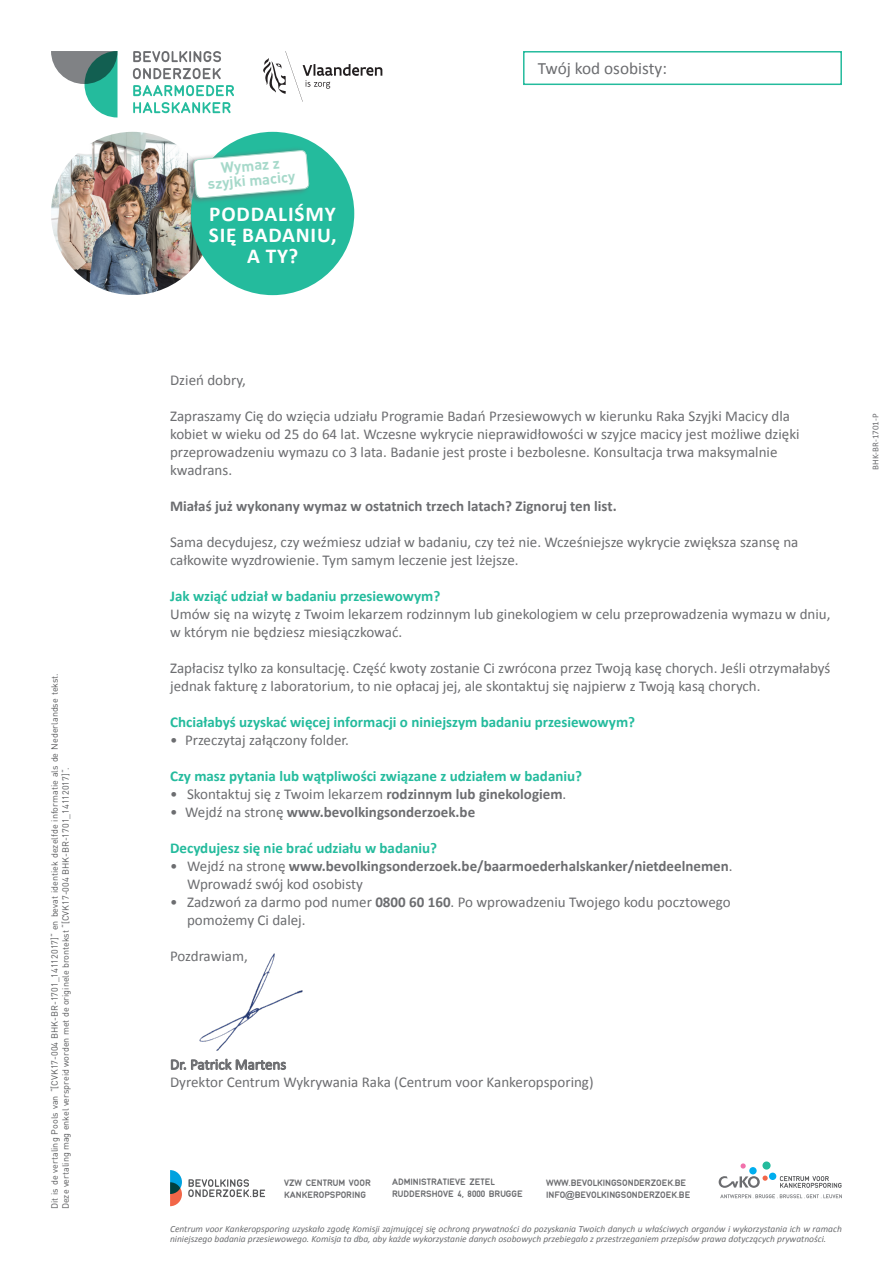
<style>
.page{position:relative;width:893px;height:1263px;background:#fff}
.page>*{position:absolute;margin:0;border:0;box-sizing:border-box;transform-origin:0 0}
.t1{font:700 21.15px/21.1px "Calibri";letter-spacing:.04em;color:#fff;text-align:center}
.body_tab_11_5{font:17.25px "Calibri";color:#6c6d70}
.body_tab{font:15px/18px "Calibri";color:#6c6d70}
.body_tab-2{font:700 15px/18px "Calibri";color:#6c6d70}
.t2{font:700 15px "Calibri";color:#24bb9d}
.t3{font:700 14.7px/14.7px "DIN";color:#a6d9ca;text-align:center}
.t4{font:9.75px "Normalise Din MN";color:#6c6d70}
.t5{font:italic 9.45px/10.5px "Calibri";color:#6c6d70}
.subtitel_groen{font:9px/10.8px "DINOT";color:#57585a}
.body_11_5{font:9px "Calibri";color:#6c6d70}
.s1{font-weight:700}
.s2{font-weight:400}
.s3{font-family:"Arial Rounded MT Bold"}
</style>
<div class="page">
<svg style="left:171px;top:1059px;width:115px;height:11px"></svg>
<svg style="left:263px;top:51px;width:119px;height:51px"></svg>
<img style="left:199px;top:953px;width:104px;height:106px">
<img style="left:51px;top:132px;width:163px;height:163px;border-radius:82px">
<svg style="left:133px;top:102px;width:98px;height:11px"></svg>
<svg style="left:133px;top:85px;width:101px;height:11px"></svg>
<svg style="left:133px;top:68px;width:88px;height:11px"></svg>
<svg style="left:133px;top:51px;width:88px;height:11px"></svg>
<svg style="left:51px;top:51px;width:66px;height:66px"></svg>
<svg style="left:720px;top:1194px;width:122px;height:4px"></svg>
<div style="left:749px;top:1167px;width:8px;height:7px;background:#00aeef;border-radius:50%"></div>
<svg style="left:741px;top:1163px;width:5px;height:5px"></svg>
<div style="left:762px;top:1161px;width:9px;height:8px;background:#24bb9d;border-radius:50%"></div>
<div style="left:769px;top:1172px;width:7px;height:8px;background:#00aeef;border-radius:50%"></div>
<svg style="left:780px;top:1176px;width:62px;height:12px"></svg>
<svg style="left:719px;top:1175px;width:49px;height:13px"></svg>
<svg style="left:170px;top:1170px;width:12px;height:36px"></svg>
<svg style="left:188px;top:1179px;width:77px;height:18px"></svg>
<div style="left:523px;top:51px;width:319px;height:34px;border:2px solid #24bb9d"></div>
<div style="left:191px;top:132px;width:163px;height:163px;background:#24bb9d;border-radius:50%"></div>
<div style="left:184px;top:146px;width:126px;height:59px;background:#6c6d70;opacity:.75"></div>
<svg style="left:193px;top:150px;width:116px;height:55px"></svg>
<p class="subtitel_groen" style="left:49px;top:1209px;width:538px;rotate:-90deg">Dit is de vertaling Pools van “[CVK17-004 BHK-BR-1701_14112017]“ en bevat identiek dezelfde informatie als de Nederlandse tekst.<br>Deze vertaling mag enkel verspreid worden met de originele brontekst “[CVK17-004 BHK-BR-1701_14112017]“.</p>
<p class="t3" style="left:206px;top:161px;width:89px;rotate:-5deg">Wymaz z szyjki macicy</p>
<p class="t1" style="left:209px;top:203px;width:129px">PODDALIŚMY<br>SIĘ BADANIU,<br>A TY?</p>
<p class="body_tab_11_5" style="left:538px;top:57px;width:131px">Twój kod osobisty:</p>
<p class="body_tab" style="left:170px;top:371px;width:77px">Dzień dobry,</p>
<p class="body_tab" style="left:170px;top:407px;width:631px">Zapraszamy Cię do wzięcia udziału Programie Badań Przesiewowych w kierunku Raka Szyjki Macicy dla kobiet w wieku od 25 do 64 lat. Wczesne wykrycie nieprawidłowości w szyjce macicy jest możliwe dzięki przeprowadzeniu wymazu co 3 lata. Badanie jest proste i bezbolesne. Konsultacja trwa maksymalnie kwadrans.</p>
<p class="body_tab-2" style="left:170px;top:497px;width:448px">Miałaś już wykonany wymaz w ostatnich trzech latach? Zignoruj ten list.</p>
<p class="body_tab" style="left:170px;top:533px;width:630px">Sama decydujesz, czy weźmiesz udział w badaniu, czy też nie. Wcześniejsze wykrycie zwiększa szansę na całkowite wyzdrowienie. Tym samym leczenie jest lżejsze.</p>
<p class="t2" style="left:170px;top:587px;width:272px">Jak wziąć udział w badaniu przesiewowym?</p>
<p class="body_tab" style="left:170px;top:605px;width:662px">Umów się na wizytę z Twoim lekarzem rodzinnym lub ginekologiem w celu przeprowadzenia wymazu w dniu, w którym nie będziesz miesiączkować.</p>
<p class="body_tab" style="left:170px;top:659px;width:662px">Zapłacisz tylko za konsultację. Część kwoty zostanie Ci zwrócona przez Twoją kasę chorych. Jeśli otrzymałabyś jednak fakturę z laboratorium, to nie opłacaj jej, ale skontaktuj się najpierw z Twoją kasą chorych.</p>
<p class="t2" style="left:170px;top:713px;width:467px">Chciałabyś uzyskać więcej informacji o niniejszym badaniu przesiewowym?</p>
<p class="body_tab" style="left:170px;top:731px;width:180px">• Przeczytaj załączony folder.</p>
<p class="t2" style="left:170px;top:767px;width:414px">Czy masz pytania lub wątpliwości związane z udziałem w badaniu?</p>
<p class="body_tab" style="left:170px;top:785px;width:398px">• Skontaktuj się z Twoim lekarzem <span class="s1">rodzinnym lub ginekologiem</span>.</p>
<p class="body_tab-2" style="left:170px;top:803px;width:307px"><span class="s2">• Wejdź na stronę</span> www.bevolkingsonderzoek.be</p>
<p class="t2" style="left:170px;top:839px;width:269px">Decydujesz się nie brać udziału w badaniu?</p>
<p class="body_tab-2" style="left:187px;top:857px;width:547px;text-indent:-17px"><span class="s2">• Wejdź na stronę</span> www.bevolkingsonderzoek.be/baarmoederhalskanker/nietdeelnemen<span class="s2">.<br>Wprowadź swój kod osobisty</span></p>
<p class="body_tab" style="left:187px;top:893px;width:545px;text-indent:-17px">• Zadzwoń za darmo pod numer <span class="s1">0800 60 160</span>. Po wprowadzeniu Twojego kodu pocztowego pomożemy Ci dalej.</p>
<p class="body_tab" style="left:170px;top:947px;width:79px">Pozdrawiam,</p>
<p class="body_11_5" style="left:870px;top:470px;width:57px;rotate:-90deg">BHK-BR-1701-P</p>
<p class="body_tab" style="left:170px;top:1055px;width:118px">Dr. Patrick Martens</p>
<p class="body_tab" style="left:170px;top:1073px;width:425px">Dyrektor Centrum Wykrywania Raka (Centrum voor Kankeropsporing)</p>
<p class="t4" style="left:284px;top:1177px;width:88px">VZW CENTRUM VOOR</p>
<p class="t4" style="left:284px;top:1189px;width:83px">KANKEROPSPORING</p>
<p class="t4" style="left:392px;top:1177px;width:104px">ADMINISTRATIEVE ZETEL</p>
<p class="t4" style="left:392px;top:1189px;width:132px">RUDDERSHOVE 4, 8000 BRUGGE</p>
<p class="t4" style="left:546px;top:1178px;width:142px">WWW.BEVOLKINGSONDERZOEK.BE</p>
<p class="t4" style="left:546px;top:1190px;width:146px">INFO<span class="s3">@</span>BEVOLKINGSONDERZOEK.BE</p>
<p class="t5" style="left:170px;top:1223px;width:673px">Centrum voor Kankeropsporing uzyskało zgodę Komisji zajmującej się ochroną prywatności do pozyskania Twoich danych u właściwych organów i wykorzystania ich w ramach niniejszego badania przesiewowego. Komisja ta dba, aby każde wykorzystanie danych osobowych przebiegało z przestrzeganiem przepisów prawa dotyczących prywatności.</p>
</div>
